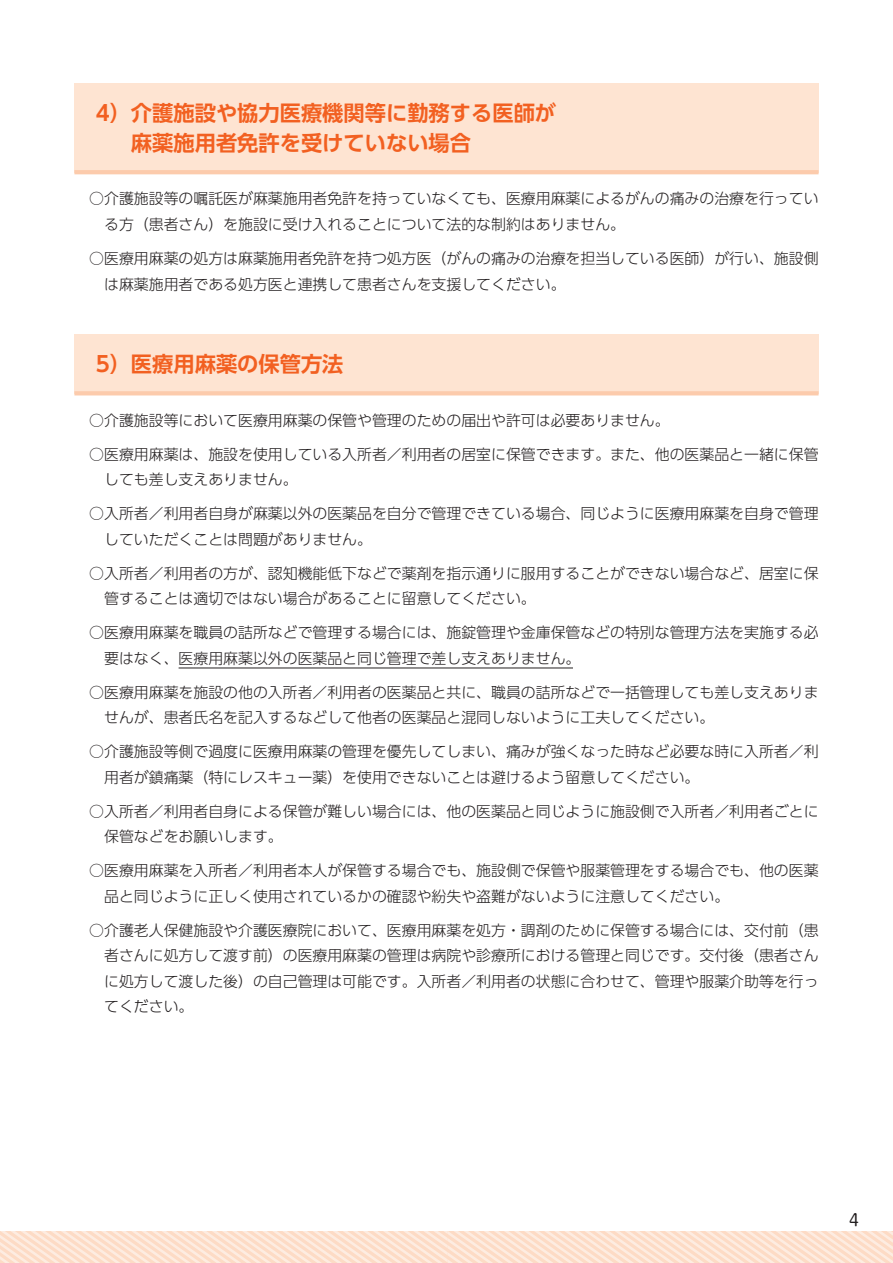
<style>
.page{position:relative;width:893px;height:1263px;background:#fff}
.page>*{position:absolute;margin:0;border:0;box-sizing:border-box;transform-origin:0 0}
.t1{font:700 21.3px/29.7px "UD Shin Go Pr 6 N De";color:#f26021}
.t2{font:15.9px "Shin M Go Pro";color:#231f20}
.t3{font:300 14.85px/25.5px "UD Shin Go Pr 6 N";color:#231f20}
</style>
<div class="page">
<svg style="left:0;top:1231px;width:893px;height:32px;background:#fde2d1"></svg>
<div style="left:74px;top:83px;width:745px;height:89px;background:#fee4d2"></div>
<hr style="left:74px;top:170px;width:745px;height:4px;background:#fccbac">
<div style="left:74px;top:334px;width:745px;height:59px;background:#fee4d2"></div>
<hr style="left:74px;top:391px;width:745px;height:4px;background:#fccbac">
<hr style="left:179px;top:668px;width:394px;height:1px;background:#231f20">
<h1 class="t1" style="left:131px;top:97px;width:427px;text-indent:-35px">4）介護施設や協力医療機関等に勤務する医師が麻薬施用者免許を受けていない場合</h1>
<p class="t3" style="left:104px;top:186px;width:716px;text-indent:-15px">○介護施設等の嘱託医が麻薬施用者免許を持っていなくても、医療用麻薬によるがんの痛みの治療を行っている方（患者さん）を施設に受け入れることについて法的な制約はありません。</p>
<p class="t3" style="left:104px;top:245px;width:716px;text-indent:-15px">○医療用麻薬の処方は麻薬施用者免許を持つ処方医（がんの痛みの治療を担当している医師）が行い、施設側は麻薬施用者である処方医と連携して患者さんを支援してください。</p>
<h1 class="t1" style="left:96px;top:348px;width:249px">5）医療用麻薬の保管方法</h1>
<p class="t3" style="left:89px;top:407px;width:582px">○介護施設等において医療用麻薬の保管や管理のための届出や許可は必要ありません。</p>
<p class="t3" style="left:104px;top:441px;width:716px;text-indent:-15px">○医療用麻薬は、施設を使用している入所者／利用者の居室に保管できます。また、他の医薬品と一緒に保管しても差し支えありません。</p>
<p class="t3" style="left:104px;top:500px;width:716px;text-indent:-15px">○入所者／利用者自身が麻薬以外の医薬品を自分で管理できている場合、同じように医療用麻薬を自身で管理していただくことは問題がありません。</p>
<p class="t3" style="left:104px;top:560px;width:716px;text-indent:-15px">○入所者／利用者の方が、認知機能低下などで薬剤を指示通りに服用することができない場合など、居室に保管することは適切ではない場合があることに留意してください。</p>
<p class="t3" style="left:104px;top:619px;width:716px;text-indent:-15px">○医療用麻薬を職員の詰所などで管理する場合には、施錠管理や金庫保管などの特別な管理方法を実施する必要はなく、医療用麻薬以外の医薬品と同じ管理で差し支えありません。</p>
<p class="t3" style="left:104px;top:679px;width:716px;text-indent:-15px">○医療用麻薬を施設の他の入所者／利用者の医薬品と共に、職員の詰所などで一括管理しても差し支えありませんが、患者氏名を記入するなどして他者の医薬品と混同しないように工夫してください。</p>
<p class="t3" style="left:104px;top:738px;width:716px;text-indent:-15px">○介護施設等側で過度に医療用麻薬の管理を優先してしまい、痛みが強くなった時など必要な時に入所者／利用者が鎮痛薬（特にレスキュー薬）を使用できないことは避けるよう留意してください。</p>
<p class="t3" style="left:104px;top:798px;width:716px;text-indent:-15px">○入所者／利用者自身による保管が難しい場合には、他の医薬品と同じように施設側で入所者／利用者ごとに保管などをお願いします。</p>
<p class="t3" style="left:104px;top:857px;width:716px;text-indent:-15px">○医療用麻薬を入所者／利用者本人が保管する場合でも、施設側で保管や服薬管理をする場合でも、他の医薬品と同じように正しく使用されているかの確認や紛失や盗難がないように注意してください。</p>
<p class="t3" style="left:104px;top:917px;width:716px;text-align:justify;text-indent:-15px">○介護老人保健施設や介護医療院において、医療用麻薬を処方・調剤のために保管する場合には、交付前（患者さんに処方して渡す前）の医療用麻薬の管理は病院や診療所における管理と同じです。交付後（患者さんに処方して渡した後）の自己管理は可能です。入所者／利用者の状態に合わせて、管理や服薬介助等を行ってください。</p>
<p class="t2" style="left:849px;top:1207px;width:11px">4</p>
</div>
